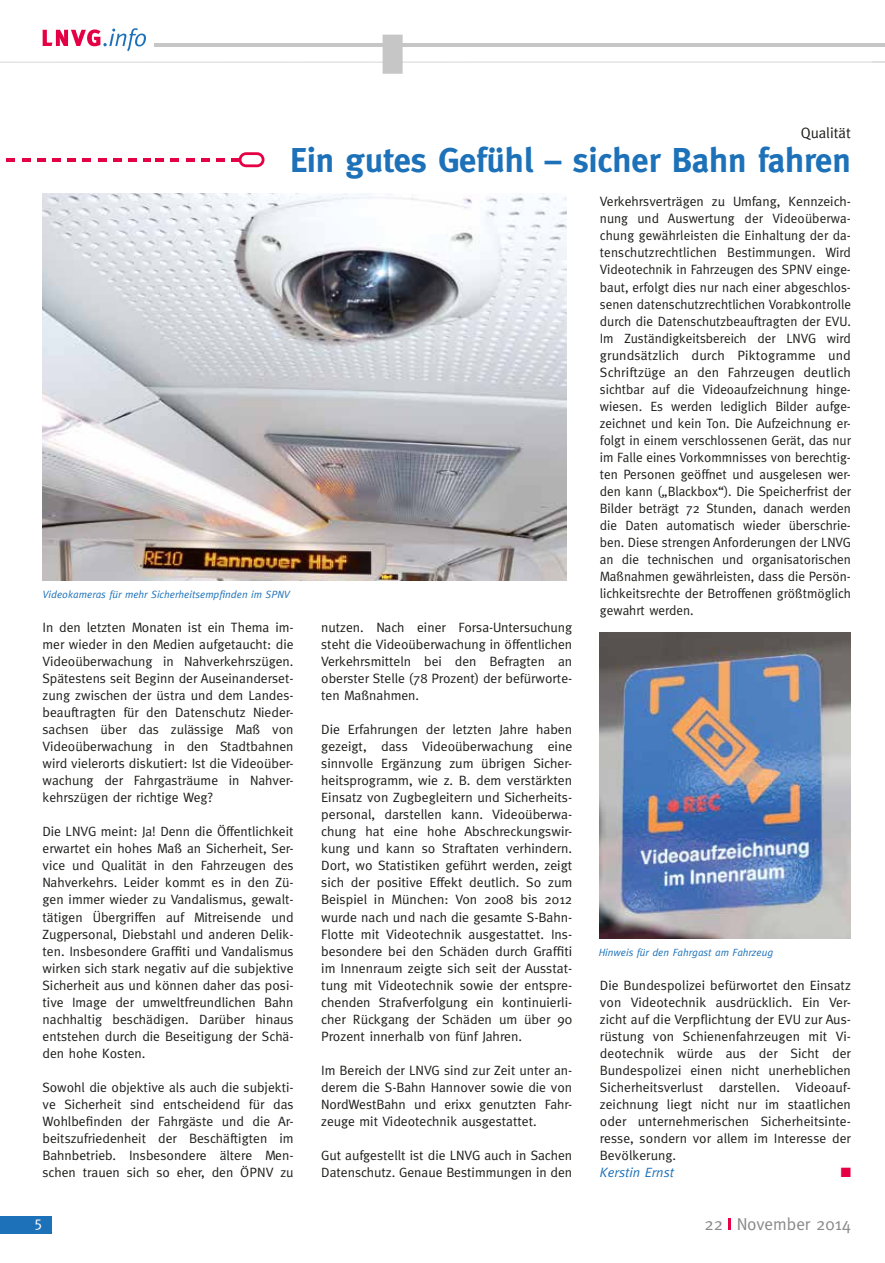
<style>
.page{position:relative;width:885px;height:1263px;background:#fff}
.page>*{position:absolute;margin:0;border:0;box-sizing:border-box;transform-origin:0 0}
.t1{font:700 34.5px "Meta";color:#1d71b8}
.t2{font:17.25px "Meta";color:#8a8989}
.t3{font:15px "Meta";color:#1d1d1b}
.t4{font:15px "Meta";color:#fff}
.t5{font:13.5px/17px "Meta";color:#1d1d1b;text-align:justify}
.t6{font:italic 13.5px "Meta";color:#1d71b8}
.t7{font:13.5px "Zapf Dingbats ITC";color:#e50046}
.t8{font:italic 10.5px "Meta";color:#1d71b8}
</style>
<div class="page">
<div style="left:0;top:1216px;width:51px;height:17px;background:#1d71b8"></div>
<svg style="left:0;top:34px;width:884px;height:29px"></svg>
<svg style="left:382px;top:35px;width:20px;height:39px"></svg>
<div style="left:0;top:16px;width:153px;height:41px;background:#fff"></div>
<svg style="left:43px;top:28px;width:103px;height:23px"></svg>
<svg style="left:728px;top:1218px;width:3px;height:12px"></svg>
<svg style="left:128px;top:158px;width:9px;height:4px"></svg>
<svg style="left:113px;top:158px;width:9px;height:4px"></svg>
<svg style="left:98px;top:158px;width:8px;height:4px"></svg>
<svg style="left:83px;top:158px;width:8px;height:4px"></svg>
<svg style="left:67px;top:158px;width:9px;height:4px"></svg>
<svg style="left:52px;top:158px;width:9px;height:4px"></svg>
<svg style="left:37px;top:158px;width:8px;height:4px"></svg>
<svg style="left:22px;top:158px;width:8px;height:4px"></svg>
<svg style="left:7px;top:158px;width:8px;height:4px"></svg>
<svg style="left:231px;top:152px;width:33px;height:15px"></svg>
<svg style="left:216px;top:158px;width:9px;height:4px"></svg>
<svg style="left:201px;top:158px;width:8px;height:4px"></svg>
<svg style="left:186px;top:158px;width:8px;height:4px"></svg>
<svg style="left:171px;top:158px;width:8px;height:4px"></svg>
<svg style="left:143px;top:158px;width:21px;height:4px"></svg>
<img style="left:43px;top:193px;width:523px;height:388px">
<img style="left:600px;top:632px;width:250px;height:306px">
<p class="t3" style="left:800px;top:124px;width:51px">Qualität</p>
<h1 class="t1" style="left:290px;top:140px;width:562px">Ein gutes Gefühl – sicher Bahn fahren</h1>
<p class="t8" style="left:43px;top:588px;width:249px">Videokameras für mehr Sicherheitsempfinden im SPNV</p>
<p class="t5" style="left:43px;top:619px;width:252px">In den letzten Monaten ist ein Thema im&shy;mer wieder in den Medien aufgetaucht: die Videoüberwachung in Nahverkehrszügen.<br>Spätestens seit Beginn der Auseinanderset&shy;zung zwischen der üstra und dem Landes&shy;beauftragten für den Datenschutz Nieder&shy;sachsen über das zulässige Maß von Videoüberwachung in den Stadtbahnen wird vielerorts diskutiert: Ist die Videoüber&shy;wachung der Fahrgasträume in Nahver&shy;kehrszügen der richtige Weg?</p>
<p class="t5" style="left:43px;top:823px;width:252px">Die LNVG meint: Ja! Denn die Öffentlichkeit erwartet ein hohes Maß an Sicherheit, Ser&shy;vice und Qualität in den Fahrzeugen des Nahverkehrs. Leider kommt es in den Zü&shy;gen immer wieder zu Vandalismus, gewalt&shy;tätigen Übergriffen auf Mitreisende und Zugpersonal, Diebstahl und anderen Delik&shy;ten. Insbesondere Graffiti und Vandalismus wirken sich stark negativ auf die subjektive Sicherheit aus und können daher das posi&shy;tive Image der umweltfreundlichen Bahn nachhaltig beschädigen. Darüber hinaus entstehen durch die Beseitigung der Schä&shy;den hohe Kosten.</p>
<p class="t5" style="left:43px;top:1078px;width:252px">Sowohl die objektive als auch die subjekti&shy;ve Sicherheit sind entscheidend für das Wohlbefinden der Fahrgäste und die Ar&shy;beitszufriedenheit der Beschäftigten im Bahnbetrieb. Insbesondere ältere Men&shy;schen trauen sich so eher, den ÖPNV zu</p>
<p class="t5" style="left:321px;top:619px;width:252px">nutzen. Nach einer Forsa-Untersuchung steht die Videoüberwachung in öffentlichen Verkehrsmitteln bei den Befragten an oberster Stelle (78 Prozent) der befürworte&shy;ten Maßnahmen.</p>
<p class="t5" style="left:321px;top:721px;width:252px">Die Erfahrungen der letzten Jahre haben gezeigt, dass Videoüberwachung eine sinnvolle Ergänzung zum übrigen Sicher&shy;heitsprogramm, wie z. B. dem verstärkten Einsatz von Zugbegleitern und Sicherheits&shy;personal, darstellen kann. Videoüberwa&shy;chung hat eine hohe Abschreckungswir&shy;kung und kann so Straftaten verhindern.<br>Dort, wo Statistiken geführt werden, zeigt sich der positive Effekt deutlich. So zum Beispiel in München: Von 2008 bis 2012 wurde nach und nach die gesamte S-Bahn-Flotte mit Videotechnik ausgestattet. Ins&shy;besondere bei den Schäden durch Graffiti im Innenraum zeigte sich seit der Ausstat&shy;tung mit Videotechnik sowie der entspre&shy;chenden Strafverfolgung ein kontinuierli&shy;cher Rückgang der Schäden um über 90<br>Prozent innerhalb von fünf Jahren.</p>
<p class="t5" style="left:321px;top:1061px;width:252px">Im Bereich der LNVG sind zur Zeit unter an&shy;derem die S-Bahn Hannover sowie die von NordWestBahn und erixx genutzten Fahr&shy;zeuge mit Videotechnik ausgestattet.</p>
<p class="t5" style="left:321px;top:1146px;width:252px">Gut aufgestellt ist die LNVG auch in Sachen<br>Datenschutz. Genaue Bestimmungen in den</p>
<p class="t5" style="left:600px;top:193px;width:252px">Verkehrsverträgen zu Umfang, Kennzeich&shy;nung und Auswertung der Videoüberwa&shy;chung gewährleisten die Einhaltung der da&shy;tenschutzrechtlichen Bestimmungen. Wird Videotechnik in Fahrzeugen des SPNV einge&shy;baut, erfolgt dies nur nach einer abgeschlos&shy;senen datenschutzrechtlichen Vorabkontrolle durch die Datenschutzbeauftragten der EVU.<br>Im Zuständigkeitsbereich der LNVG wird grundsätzlich durch Piktogramme und Schriftzüge an den Fahrzeugen deutlich sichtbar auf die Videoaufzeichnung hinge&shy;wiesen. Es werden lediglich Bilder aufge&shy;zeichnet und kein Ton. Die Aufzeichnung er&shy;folgt in einem verschlossenen Gerät, das nur im Falle eines Vorkommnisses von berechtig&shy;ten Personen geöffnet und ausgelesen wer&shy;den kann („Blackbox“). Die Speicherfrist der Bilder beträgt 72 Stunden, danach werden die Daten automatisch wieder überschrie&shy;ben. Diese strengen Anforderungen der LNVG an die technischen und organisatorischen Maßnahmen gewährleisten, dass die Persön&shy;lichkeitsrechte der Betroffenen größtmöglich gewahrt werden.</p>
<p class="t8" style="left:598px;top:946px;width:176px">Hinweis für den Fahrgast am Fahrzeug</p>
<p class="t5" style="left:600px;top:976px;width:252px">Die Bundespolizei befürwortet den Einsatz von Videotechnik ausdrücklich. Ein Ver&shy;zicht auf die Verpflichtung der EVU zur Aus&shy;rüstung von Schienenfahrzeugen mit Vi&shy;deotechnik würde aus der Sicht der Bundespolizei einen nicht unerheblichen Sicherheitsverlust darstellen. Videoauf&shy;zeichnung liegt nicht nur im staatlichen oder unternehmerischen Sicherheitsinte&shy;resse, sondern vor allem im Interesse der Bevölkerung.</p>
<p class="t6" style="left:600px;top:1164px;width:76px">Kerstin Ernst</p>
<p class="t7" style="left:840px;top:1166px;width:12px">■</p>
<p class="t4" style="left:34px;top:1213px;width:10px">5</p>
<p class="t2" style="left:704px;top:1214px;width:148px">22 November 2014</p>
</div>
